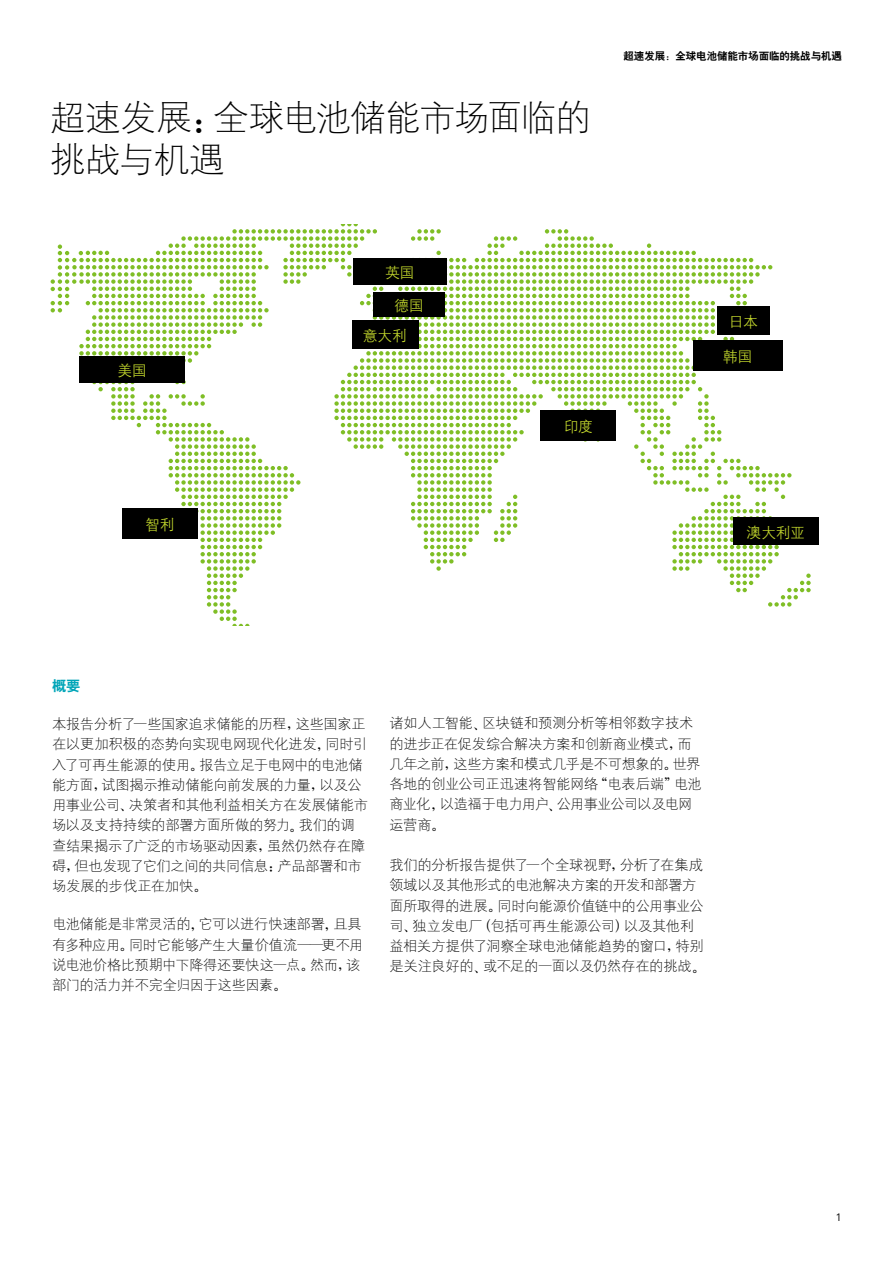
<style>
.page{position:relative;width:893px;height:1263px;background:#fff}
.page>*{position:absolute;margin:0;border:0;box-sizing:border-box;transform-origin:0 0}
.t1{font:36px/42px "H Yg 1 gj";letter-spacing:-.04em;color:#000}
.t2{font:15px "H Yg 2 gj";letter-spacing:-.035em;color:#c4d82d}
.t3{font:14.25px/20.2px "H Yg 1 gj";letter-spacing:-.025em;color:#000}
.t4{font:14.25px "H Yb 2 gj";color:#00a5b8}
.t5{font:10.5px "H Yb 2 gj";letter-spacing:-.01em;color:#000}
.t6{font:10.5px "Open Sans";color:#000}
.s1{font-family:"H Ya 6 gj"}
</style>
<div class="page">
<hr style="left:0;top:0;width:1px;height:1263px;background:#b2b5b6">
<svg style="left:51px;top:225px;width:760px;height:400px"></svg>
<div style="left:79px;top:356px;width:106px;height:26px;background:#000"></div>
<div style="left:122px;top:508px;width:75px;height:31px;background:#000"></div>
<div style="left:352px;top:320px;width:66px;height:29px;background:#000"></div>
<div style="left:373px;top:292px;width:72px;height:25px;background:#000"></div>
<div style="left:353px;top:258px;width:94px;height:26px;background:#000"></div>
<div style="left:541px;top:410px;width:75px;height:30px;background:#000"></div>
<div style="left:733px;top:517px;width:86px;height:27px;background:#000"></div>
<div style="left:693px;top:340px;width:89px;height:31px;background:#000"></div>
<div style="left:717px;top:306px;width:53px;height:28px;background:#000"></div>
<h1 class="t1" style="left:50px;top:96px;width:543px">超速发展<span class="s1">：</span>全球电池储能市场面临的挑战与机遇</h1>
<p class="t5" style="left:623px;top:51px;width:220px">超速发展<span class="s1">：</span>全球电池储能市场面临的挑战与机遇</p>
<p class="t2" style="left:117px;top:363px;width:31px">美国</p>
<p class="t2" style="left:145px;top:517px;width:31px">智利</p>
<p class="t2" style="left:385px;top:265px;width:31px">英国</p>
<p class="t2" style="left:394px;top:298px;width:31px">德国</p>
<p class="t2" style="left:363px;top:328px;width:46px">意大利</p>
<p class="t2" style="left:564px;top:419px;width:31px">印度</p>
<p class="t2" style="left:729px;top:314px;width:31px">日本</p>
<p class="t2" style="left:723px;top:349px;width:31px">韩国</p>
<p class="t2" style="left:746px;top:525px;width:60px">澳大利亚</p>
<p class="t4" style="left:52px;top:678px;width:30px">概要</p>
<p class="t3" style="left:52px;top:714px;width:318px">本报告分析了一些国家追求储能的历程<span class="s1">，</span>这些国家正在以更加积极的态势向实现电网现代化进发<span class="s1">，</span>同时引入了可再生能源的使用<span class="s1">。</span>报告立足于电网中的电池储能方面<span class="s1">，</span>试图揭示推动储能向前发展的力量<span class="s1">，</span>以及公用事业公司<span class="s1">、</span>决策者和其他利益相关方在发展储能市场以及支持持续的部署方面所做的努力<span class="s1">。</span>我们的调查结果揭示了广泛的市场驱动因素<span class="s1">，</span>虽然仍然存在障碍<span class="s1">，</span>但也发现了它们之间的共同信息<span class="s1">：</span>产品部署和市场发展的步伐正在加快<span class="s1">。</span></p>
<p class="t3" style="left:52px;top:914px;width:313px">电池储能是非常灵活的<span class="s1">，</span>它可以进行快速部署<span class="s1">，</span>且具有多种应用<span class="s1">。</span>同时它能够产生大量价值流<span class="s1">——</span>更不用说电池价格比预期中下降得还要快这一点<span class="s1">。</span>然而<span class="s1">，</span>该部门的活力并不完全归因于这些因素<span class="s1">。</span></p>
<p class="t3" style="left:389px;top:713px;width:314px">诸如人工智能<span class="s1">、</span>区块链和预测分析等相邻数字技术的进步正在促发综合解决方案和创新商业模式<span class="s1">，</span>而几年之前<span class="s1">，</span>这些方案和模式几乎是不可想象的<span class="s1">。</span>世界各地的创业公司正迅速将智能网络<span class="s1">“</span>电表后端<span class="s1">”</span>电池商业化<span class="s1">，</span>以造福于电力用户<span class="s1">、</span>公用事业公司以及电网运营商<span class="s1">。</span></p>
<p class="t3" style="left:389px;top:855px;width:318px">我们的分析报告提供了一个全球视野<span class="s1">，</span>分析了在集成领域以及其他形式的电池解决方案的开发和部署方面所取得的进展<span class="s1">。</span>同时向能源价值链中的公用事业公司<span class="s1">、</span>独立发电厂<span class="s1">（</span>包括可再生能源公司<span class="s1">）</span>以及其他利益相关方提供了洞察全球电池储能趋势的窗口<span class="s1">，</span>特别是关注良好的<span class="s1">、</span>或不足的一面以及仍然存在的挑战<span class="s1">。</span></p>
<p class="t6" style="left:836px;top:1210px;width:8px">1</p>
</div>
